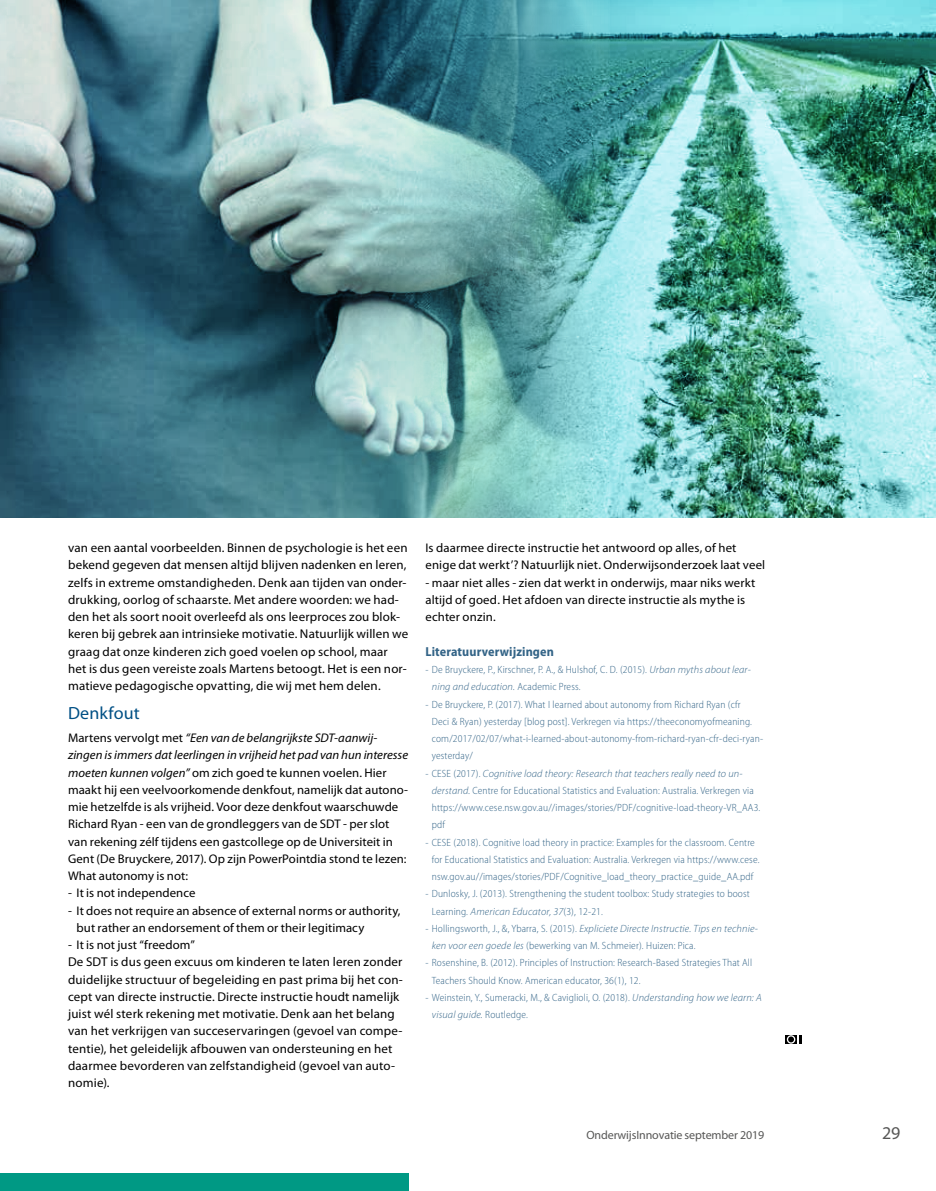
<style>
.page{position:relative;width:936px;height:1191px;background:#fff}
.page>*{position:absolute;margin:0;border:0;box-sizing:border-box;transform-origin:0 0}
.t1{font:18px "Myriad Pro";color:#575756}
.t2{font:17.7px "Myriad Pro";letter-spacing:.005em;color:#005085}
.t3{font:700 semi-condensed 13.05px "Myriad Pro";letter-spacing:.01em;color:#336487}
.t4{font:12.75px/17.2px "Myriad Pro";letter-spacing:.015em;color:#000}
.t5{font:12.6px/17.2px "Myriad Pro";letter-spacing:.005em;color:#000}
.t6{font:12px "Myriad Pro";letter-spacing:-.01em;color:#575756}
.t7{font:300 semi-condensed 10.5px/17.2px "Myriad Pro";letter-spacing:.015em;color:#336487}
.s1{font-style:italic}
.s2{font-style:italic;font-stretch:normal}
</style>
<div class="page">
<div style="left:0;top:1173px;width:408px;height:18px;background:#009984"></div>
<img style="left:0;top:0;width:935px;height:518px">
<svg style="left:785px;top:1035px;width:16px;height:8px"></svg>
<svg style="left:786px;top:1035px;width:12px;height:8px"></svg>
<p class="t4" style="left:68px;top:539px;width:342px">van een aantal voorbeelden. Binnen de psychologie is het een bekend gegeven dat mensen altijd blijven nadenken en leren, zelfs in extreme omstandigheden. Denk aan tijden van onder&shy;drukking, oorlog of schaarste. Met andere woorden: we had&shy;den het als soort nooit overleefd als ons leerproces zou blok&shy;keren bij gebrek aan intrinsieke motivatie. Natuurlijk willen we graag dat onze kinderen zich goed voelen op school, maar het is dus geen vereiste zoals Martens betoogt. Het is een nor&shy;matieve pedagogische opvatting, die wij met hem delen.</p>
<h2 class="t2" style="left:68px;top:703px;width:73px">Denkfout</h2>
<p class="t5" style="left:68px;top:729px;width:341px">Martens vervolgt met <span class="s1">“Een van de belangrijkste SDT-aanwij&shy;zingen is immers dat leerlingen in vrijheid het pad van hun interesse moeten kunnen volgen”</span> om zich goed te kunnen voelen. Hier maakt hij een veelvoorkomende denkfout, namelijk dat autono&shy;mie hetzelfde is als vrijheid. Voor deze denkfout waarschuwde Richard Ryan - een van de grondleggers van de SDT - per slot van rekening zélf tijdens een gastcollege op de Universiteit in Gent (De Bruyckere, 2017). Op zijn PowerPointdia stond te lezen:<br>What autonomy is not:</p>
<p class="t5" style="left:68px;top:884px;width:129px">- It is not independence</p>
<p class="t5" style="left:77px;top:902px;width:325px;text-indent:-9px">- It does not require an absence of external norms or authority, but rather an endorsement of them or their legitimacy</p>
<p class="t5" style="left:68px;top:936px;width:128px">- It is not just “freedom”</p>
<p class="t4" style="left:68px;top:953px;width:336px">De SDT is dus geen excuus om kinderen te laten leren zonder duidelijke structuur of begeleiding en past prima bij het con&shy;cept van directe instructie. Directe instructie houdt namelijk juist wél sterk rekening met motivatie. Denk aan het belang van het verkrijgen van succeservaringen (gevoel van compe&shy;tentie), het geleidelijk afbouwen van ondersteuning en het daarmee bevorderen van zelfstandigheid (gevoel van auto&shy;nomie).</p>
<p class="t5" style="left:425px;top:539px;width:341px">Is daarmee directe instructie het antwoord op alles, of het enige dat werkt’? Natuurlijk niet. Onderwijsonderzoek laat veel</p>
<p class="t5" style="left:425px;top:574px;width:331px">- maar niet alles - zien dat werkt in onderwijs, maar niks werkt altijd of goed. Het afdoen van directe instructie als mythe is echter onzin.</p>
<p class="t3" style="left:425px;top:644px;width:130px">Literatuurverwijzingen</p>
<p class="t7" style="left:432px;top:661px;width:320px;text-indent:-6px">- De Bruyckere, P., Kirschner, P. A., &amp; Hulshof, C. D. (2015). <span class="s2">Urban myths about lear&shy;ning and education.</span> Academic Press.</p>
<p class="t7" style="left:432px;top:695px;width:333px;text-indent:-6px">- De Bruyckere, P. (2017). What I learned about autonomy from Richard Ryan (cfr<br>Deci &amp; Ryan) yesterday [blog post]. Verkregen via https://theeconomyofmeaning. com/2017/02/07/what-i-learned-about-autonomy-from-richard-ryan-cfr-deci-ryan&shy;yesterday/</p>
<p class="t7" style="left:432px;top:764px;width:330px;text-indent:-6px">- CESE (2017). <span class="s2">Cognitive load theory: Research that teachers really need to un&shy;derstand.</span> Centre for Educational Statistics and Evaluation: Australia. Verkregen via https://www.cese.nsw.gov.au//images/stories/PDF/cognitive-load-theory-VR_AA3. pdf</p>
<p class="t7" style="left:432px;top:833px;width:329px;text-indent:-6px">- CESE (2018). Cognitive load theory in practice: Examples for the classroom. Centre for Educational Statistics and Evaluation: Australia. Verkregen via https://www.cese. nsw.gov.au//images/stories/PDF/Cognitive_load_theory_practice_guide_AA.pdf</p>
<p class="t7" style="left:432px;top:885px;width:319px;text-indent:-6px">- Dunlosky, J. (2013). Strengthening the student toolbox: Study strategies to boost<br>Learning. <span class="s2">American Educator, 37</span>(3), 12-21.</p>
<p class="t7" style="left:432px;top:920px;width:327px;text-indent:-6px">- Hollingsworth, J., &amp;, Ybarra, S. (2015). <span class="s2">Expliciete Directe Instructie. Tips en technie&shy;ken voor een goede les</span> (bewerking van M. Schmeier). Huizen: Pica.</p>
<p class="t7" style="left:432px;top:954px;width:322px;text-indent:-6px">- Rosenshine, B. (2012). Principles of Instruction: Research-Based Strategies That All<br>Teachers Should Know. American educator, 36(1), 12.</p>
<p class="t7" style="left:432px;top:989px;width:331px;text-indent:-6px">- Weinstein, Y., Sumeracki, M., &amp; Caviglioli, O. (2018). <span class="s2">Understanding how we learn: A visual guide.</span> Routledge.</p>
<p class="t6" style="left:586px;top:1128px;width:179px">OnderwijsInnovatie september 2019</p>
<h1 class="t1" style="left:882px;top:1123px;width:20px">29</h1>
</div>
